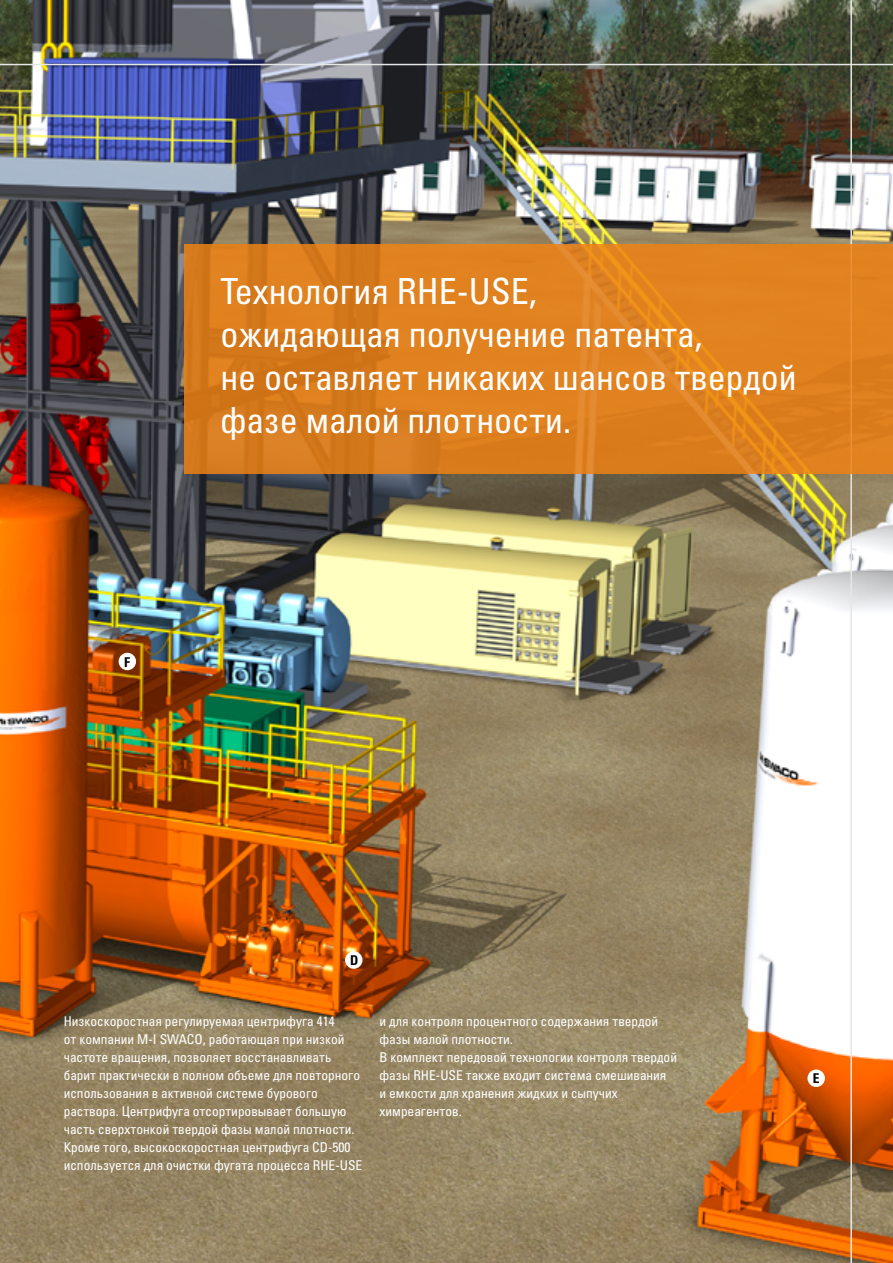
<style>
.page{position:relative;width:893px;height:1263px;background:#fff}
.page>*{position:absolute;margin:0;border:0;box-sizing:border-box;transform-origin:0 0}
.t1{font:condensed 36px/43.2px "Univers R";color:#fff}
.t2{font:condensed 13.5px/18px "Univers R";color:#fff}
.t3{font:700 condensed 13.5px "Univers R";color:#000}
</style>
<div class="page">
<img style="left:0;top:0;width:893px;height:1263px">
<hr style="left:850px;top:0;width:2px;height:1263px;background:#e5e6e6">
<hr style="left:0;top:64px;width:893px;height:1px;background:#e5e6e6">
<svg style="left:184px;top:244px;width:709px;height:229px;background:#dd7f1e"></svg>
<div style="left:119px;top:653px;width:17px;height:17px;background:#fff;border-radius:50%"></div>
<div style="left:345px;top:951px;width:17px;height:18px;background:#fff;border-radius:50%"></div>
<div style="left:807px;top:1069px;width:18px;height:18px;background:#fff;border-radius:50%"></div>
<p class="t3" style="left:124px;top:654px;width:7px">F</p>
<h1 class="t1" style="left:220px;top:270px;width:578px">Технология RHE-USE,<br>ожидающая получение патента,<br>не оставляет никаких шансов твердой фазе малой плотности.</h1>
<p class="t3" style="left:350px;top:952px;width:10px">D</p>
<p class="t2" style="left:64px;top:1012px;width:300px">Низкоскоростная регулируемая центрифуга 414<br>от компании M-I SWACO, работающая при низкой частоте вращения, позволяет восстанавливать барит практически в полном объеме для повторного использования в активной системе бурового раствора. Центрифуга отсортировывает большую часть сверхтонкой твердой фазы малой плотности.<br>Кроме того, высокоскоростная центрифуга CD-500 используется для очистки фугата процесса RHE-USE</p>
<p class="t2" style="left:379px;top:1012px;width:299px">и для контроля процентного содержания твердой фазы малой плотности.<br>В комплект передовой технологии контроля твердой фазы RHE-USE также входит система смешивания<br>и емкости для хранения жидких и сыпучих химреагентов.</p>
<p class="t3" style="left:813px;top:1070px;width:8px">E</p>
</div>
